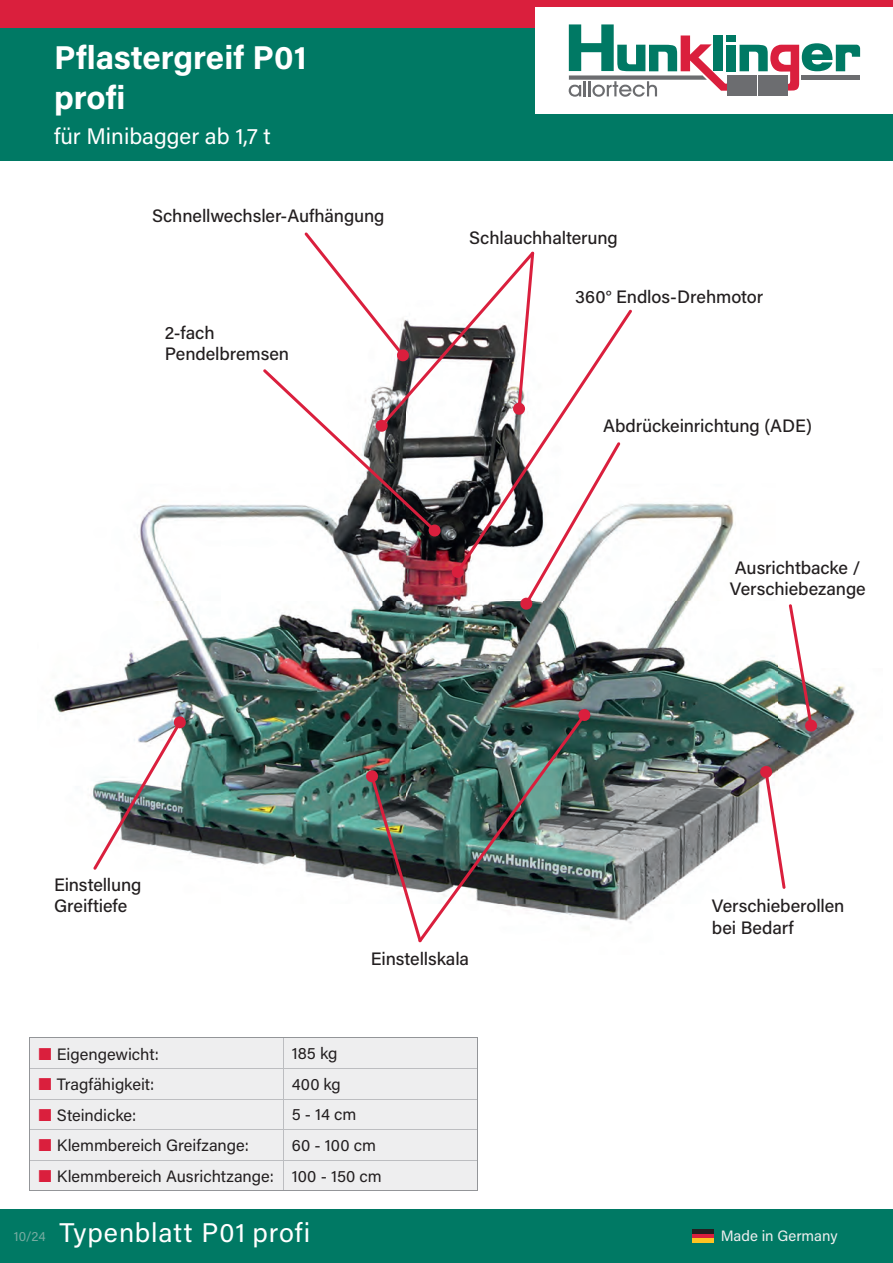
<style>
.page{position:relative;width:893px;height:1263px;background:#fff}
.page>*{position:absolute;margin:0;border:0;box-sizing:border-box;transform-origin:0 0}
.t1{font:700 33px/39.6px "Acumin Pro";color:#fff}
.t2{font:27px "Acumin Pro";letter-spacing:.035em;color:#fff}
.t3{font:22.5px "Acumin Pro";color:#fff}
.t4{font:500 18px/21.6px "Acumin Pro";letter-spacing:-.005em;color:#231f20}
.t5{font:16.5px/30.9px "Acumin Pro";color:#231f20}
.t6{font:15px "Acumin Pro";color:#eeeeef}
.s1{font-size:13.5px;color:#75aba0}
</style>
<div class="page">
<div style="left:0;top:18px;width:893px;height:1245px;background:#007964"></div>
<div style="left:0;top:0;width:893px;height:28px;background:#da1f3d"></div>
<div style="left:536px;top:7px;width:357px;height:107px;background:#fff"></div>
<svg style="left:740px;top:43px;width:120px;height:48px"></svg>
<div style="left:726px;top:45px;width:10px;height:26px;background:#007964"></div>
<div style="left:727px;top:36px;width:9px;height:6px;background:#007964"></div>
<div style="left:802px;top:75px;width:58px;height:5px;background:#6c6d70"></div>
<svg style="left:569px;top:24px;width:158px;height:73px"></svg>
<div style="left:727px;top:75px;width:15px;height:21px;background:#6c6d70"></div>
<div style="left:742px;top:75px;width:15px;height:21px;background:#6c6d70"></div>
<div style="left:758px;top:75px;width:14px;height:21px;background:#6c6d70"></div>
<div style="left:773px;top:75px;width:15px;height:21px;background:#6c6d70"></div>
<div style="left:0;top:162px;width:893px;height:1047px;background:#fff"></div>
<hr style="left:692px;top:1234px;width:22px;height:4px;background:#da1f3d">
<div style="left:692px;top:1229px;width:22px;height:5px;background:#231f20"></div>
<div style="left:692px;top:1238px;width:22px;height:5px;background:#fec422"></div>
<img style="left:54px;top:309px;width:801px;height:634px">
<img style="left:93px;top:715px;width:94px;height:155px">
<img style="left:365px;top:708px;width:226px;height:234px">
<svg style="left:520px;top:598px;width:12px;height:12px"></svg>
<div style="left:30px;top:1038px;width:447px;height:152px;background:#eeeeef"></div>
<hr style="left:30px;top:1068px;width:253px;height:1px;background:#bcbdc0">
<hr style="left:283px;top:1068px;width:194px;height:1px;background:#bcbdc0">
<hr style="left:30px;top:1099px;width:253px;height:1px;background:#bcbdc0">
<hr style="left:283px;top:1099px;width:194px;height:1px;background:#bcbdc0">
<hr style="left:30px;top:1129px;width:253px;height:1px;background:#bcbdc0">
<hr style="left:283px;top:1129px;width:194px;height:1px;background:#bcbdc0">
<hr style="left:30px;top:1160px;width:253px;height:1px;background:#bcbdc0">
<hr style="left:283px;top:1160px;width:194px;height:1px;background:#bcbdc0">
<hr style="left:283px;top:1038px;width:1px;height:30px;background:#bcbdc0">
<hr style="left:283px;top:1069px;width:1px;height:30px;background:#bcbdc0">
<hr style="left:283px;top:1099px;width:1px;height:30px;background:#bcbdc0">
<hr style="left:283px;top:1130px;width:1px;height:30px;background:#bcbdc0">
<hr style="left:283px;top:1160px;width:1px;height:30px;background:#bcbdc0">
<hr style="left:29px;top:1037px;width:254px;height:1px;background:#939598">
<hr style="left:29px;top:1038px;width:1px;height:30px;background:#939598">
<hr style="left:283px;top:1037px;width:195px;height:1px;background:#939598">
<hr style="left:477px;top:1038px;width:1px;height:30px;background:#939598">
<hr style="left:29px;top:1068px;width:1px;height:31px;background:#939598">
<hr style="left:477px;top:1068px;width:1px;height:31px;background:#939598">
<hr style="left:29px;top:1099px;width:1px;height:30px;background:#939598">
<hr style="left:477px;top:1099px;width:1px;height:30px;background:#939598">
<hr style="left:29px;top:1129px;width:1px;height:31px;background:#939598">
<hr style="left:477px;top:1129px;width:1px;height:31px;background:#939598">
<hr style="left:29px;top:1160px;width:1px;height:30px;background:#939598">
<hr style="left:477px;top:1160px;width:1px;height:30px;background:#939598">
<hr style="left:29px;top:1190px;width:254px;height:1px;background:#939598">
<hr style="left:283px;top:1190px;width:195px;height:1px;background:#939598">
<svg style="left:263px;top:232px;width:357px;height:373px"></svg>
<svg style="left:428px;top:524px;width:13px;height:13px"></svg>
<svg style="left:456px;top:310px;width:176px;height:264px"></svg>
<div style="left:452px;top:566px;width:12px;height:12px;background:#da1f3d;border-radius:50%"></div>
<svg style="left:789px;top:604px;width:29px;height:128px"></svg>
<svg style="left:759px;top:765px;width:27px;height:124px"></svg>
<svg style="left:39px;top:1047px;width:12px;height:12px"></svg>
<svg style="left:39px;top:1078px;width:12px;height:12px"></svg>
<svg style="left:39px;top:1108px;width:12px;height:13px"></svg>
<svg style="left:39px;top:1139px;width:12px;height:12px"></svg>
<svg style="left:39px;top:1170px;width:12px;height:12px"></svg>
<h1 class="t1" style="left:54px;top:36px;width:254px">Pflastergreif P01 profi</h1>
<p class="t3" style="left:54px;top:121px;width:218px">für Minibagger ab 1,7 t</p>
<p class="t4" style="left:152px;top:204px;width:234px">Schnellwechsler-Aufhängung</p>
<p class="t4" style="left:165px;top:321px;width:126px">2-fach<br>Pendelbremsen</p>
<p class="t4" style="left:469px;top:226px;width:150px">Schlauchhalterung</p>
<p class="t4" style="left:575px;top:285px;width:190px">360° Endlos-Drehmotor</p>
<p class="t4" style="left:603px;top:414px;width:210px">Abdrückeinrichtung (ADE)</p>
<p class="t4" style="left:730px;top:556px;width:137px">Ausrichtbacke /<br>Verschiebezange</p>
<p class="t4" style="left:54px;top:873px;width:89px">Einstellung<br>Greiftiefe</p>
<p class="t4" style="left:371px;top:947px;width:100px">Einstellskala</p>
<p class="t4" style="left:712px;top:895px;width:134px">Verschieberollen bei Bedarf</p>
<p class="t5" style="left:57px;top:1038px;width:104px">Eigengewicht:</p>
<p class="t5" style="left:292px;top:1037px;width:47px">185 kg</p>
<p class="t5" style="left:57px;top:1068px;width:99px">Tragfähigkeit:</p>
<p class="t5" style="left:292px;top:1068px;width:51px">400 kg</p>
<p class="t5" style="left:57px;top:1099px;width:81px">Steindicke:</p>
<p class="t5" style="left:292px;top:1098px;width:66px">5 - 14 cm</p>
<p class="t5" style="left:57px;top:1129px;width:194px">Klemmbereich Greifzange:</p>
<p class="t5" style="left:57px;top:1129px;width:327px;text-indent:235px">60 - 100 cm<br>Klemmbereich Ausrichtzange: 100 - 150 cm</p>
<h2 class="t2" style="left:14px;top:1214px;width:298px"><span class="s1">10/24</span> Typenblatt P01 profi</h2>
<p class="t6" style="left:721px;top:1226px;width:118px">Made in Germany</p>
</div>
